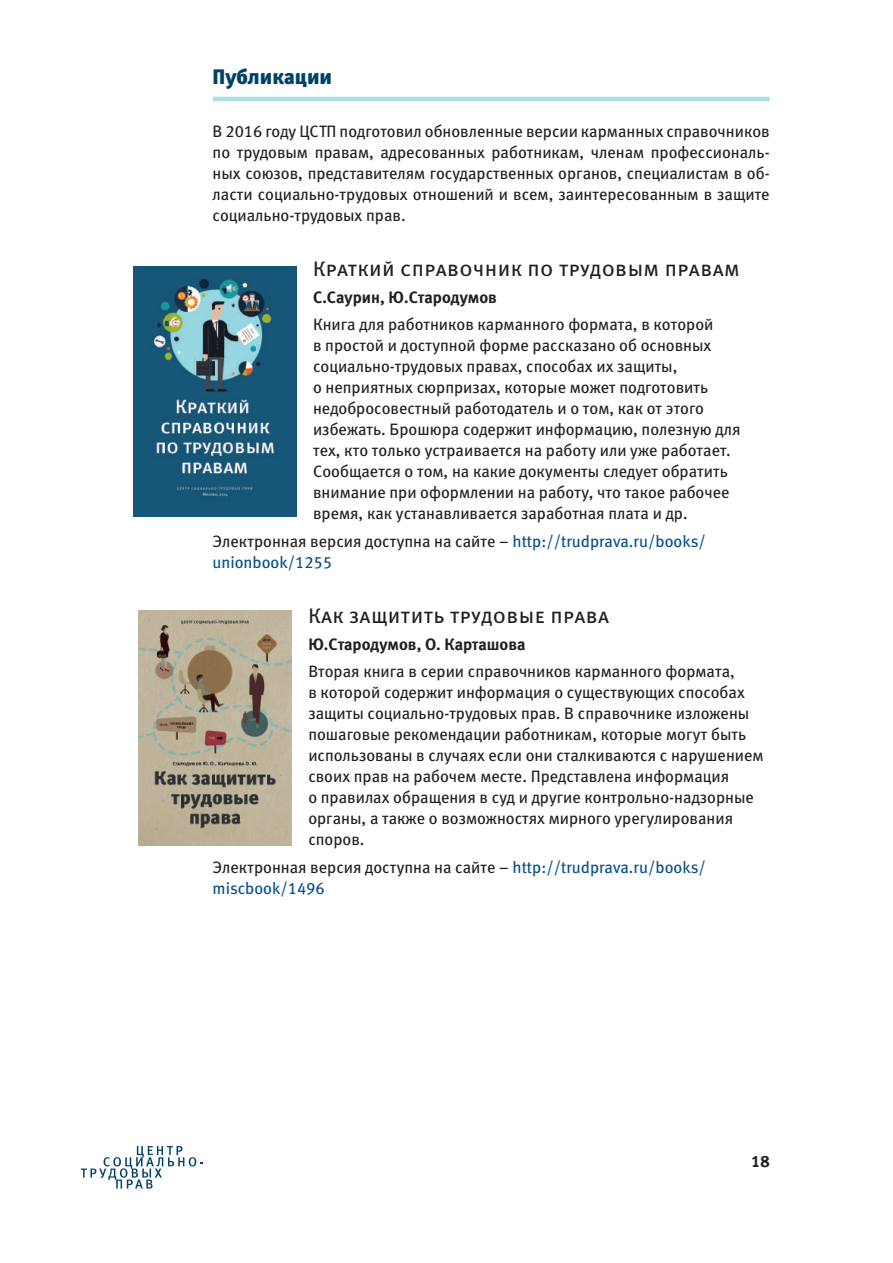
<style>
.page{position:relative;width:893px;height:1263px;background:#fff}
.page>*{position:absolute;margin:0;border:0;box-sizing:border-box;transform-origin:0 0}
.t1{font:21px "Meta Book Caps LFC";letter-spacing:.02em;color:#231f20}
.t2{font:21px "Meta Black C";color:#004268}
.t3{font:16.5px/21px "Meta Book LFC";color:#231f20}
.t4{font:16.5px/21px "Meta Book LFC";color:#064e8b}
.t5{font:16.5px "Meta Bold LFC";color:#231f20}
.s1{color:#231f20}
</style>
<div class="page">
<svg style="left:81px;top:1146px;width:122px;height:42px"></svg>
<hr style="left:213px;top:97px;width:557px;height:4px;background:#aedee4">
<img style="left:139px;top:610px;width:152px;height:235px">
<img style="left:134px;top:267px;width:162px;height:250px">
<p class="t2" style="left:213px;top:65px;width:121px">Публикации</p>
<p class="t3" style="left:213px;top:121px;width:559px;text-align:justify">В 2016 году ЦСТП подготовил обновленные версии карманных справочников по трудовым правам, адресованных работникам, членам профессиональ&shy;ных союзов, представителям государственных органов, специалистам в об&shy;ласти социально-трудовых отношений и всем, заинтересованным в защите социально-трудовых прав.</p>
<p class="t1" style="left:313px;top:257px;width:428px">Краткий справочник по трудовым правам</p>
<p class="t5" style="left:313px;top:288px;width:185px">С.Саурин, Ю.Стародумов</p>
<p class="t3" style="left:313px;top:314px;width:429px">Книга для работников карманного формата, в которой<br>в простой и доступной форме рассказано об основных социально-трудовых правах, способах их защиты,<br>о неприятных сюрпризах, которые может подготовить недобросовестный работодатель и о том, как от этого избежать. Брошюра содержит информацию, полезную для тех, кто только устраивается на работу или уже работает.<br>Сообщается о том, на какие документы следует обратить внимание при оформлении на работу, что такое рабочее время, как устанавливается заработная плата и др.</p>
<p class="t4" style="left:213px;top:531px;width:495px"><span class="s1">Электронная версия доступна на сайте –</span> http://trudprava.ru/books/ unionbook/1255</p>
<p class="t1" style="left:308px;top:603px;width:302px">Как защитить трудовые права</p>
<p class="t5" style="left:308px;top:634px;width:219px">Ю.Стародумов, О. Карташова</p>
<p class="t3" style="left:308px;top:661px;width:457px">Вторая книга в серии справочников карманного формата,<br>в которой содержит информация о существующих способах защиты социально-трудовых прав. В справочнике изложены пошаговые рекомендации работникам, которые могут быть использованы в случаях если они сталкиваются с нарушением своих прав на рабочем месте. Представлена информация<br>о правилах обращения в суд и другие контрольно-надзорные органы, а также о возможностях мирного урегулирования споров.</p>
<p class="t4" style="left:213px;top:856px;width:495px"><span class="s1">Электронная версия доступна на сайте –</span> http://trudprava.ru/books/ miscbook/1496</p>
<p class="t5" style="left:751px;top:1152px;width:20px">18</p>
</div>
